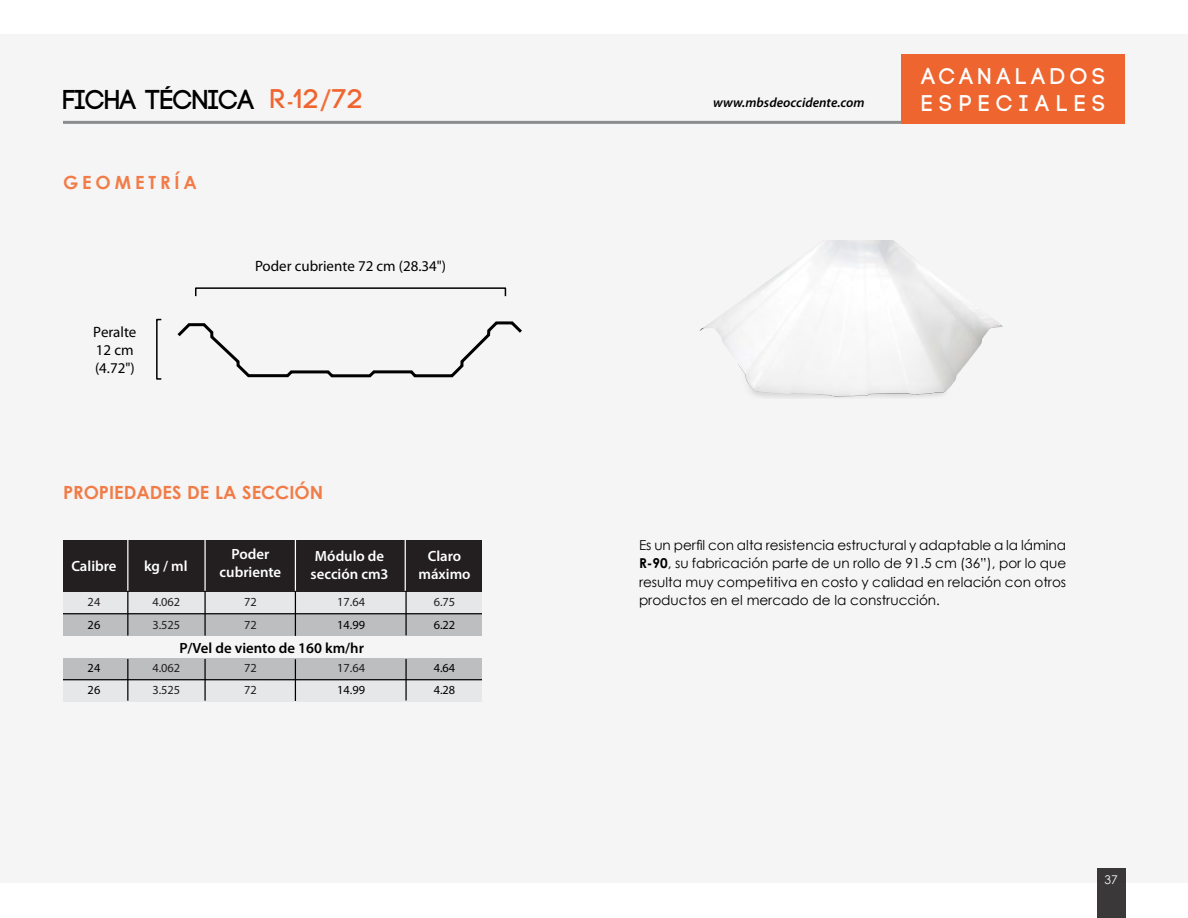
<style>
.page{position:relative;width:1188px;height:918px;background:#fff}
.page>*{position:absolute;margin:0;border:0;box-sizing:border-box;transform-origin:0 0}
.t1{font:700 27.3px "Code";color:#000}
.t2{font:700 27px "Code";color:#ef652f}
.t3{font:700 22.65px/27.3px "Code";letter-spacing:.275em;color:#fff}
.t4{font:700 18.15px "Century Gothic";color:#f17c48}
.t5{font:700 18.15px "Century Gothic";letter-spacing:.215em;color:#f17c48}
.t6{font:15px/18px "Myriad Pro";color:#000}
.t7{font:600 14.85px/17.9px "Myriad Pro";color:#fff;text-align:center}
.t8{font:600 14.85px "Myriad Pro";color:#000}
.t9{font:13.65px/18.1px "Century Gothic";color:#000;text-align:justify}
.t10{font:italic 600 13.5px "Myriad Pro";color:#000}
.t11{font:12.3px/23.5px "Myriad Pro";color:#231f20}
.t12{font:12.3px/22px "Myriad Pro";color:#000}
.t13{font:12px "Century Gothic";color:#fff}
.s1{font-family:"Century Gothic";font-size:18px;color:#f06f37}
.s2{font-family:"Century Gothic";font-size:25.5px;color:#f06f37}
.s3{font-weight:700}
</style>
<div class="page">
<div style="left:0;top:35px;width:1188px;height:848px;background:#f5f5f5"></div>
<hr style="left:63px;top:121px;width:1062px;height:3px;background:#8a8c8e">
<div style="left:902px;top:54px;width:223px;height:70px;background:#ef652f"></div>
<div style="left:1097px;top:868px;width:28px;height:50px;background:#3b3839"></div>
<div style="left:63px;top:570px;width:419px;height:66px;background:#e6e7e8"></div>
<div style="left:63px;top:659px;width:419px;height:42px;background:#e6e7e8"></div>
<div style="left:63px;top:540px;width:419px;height:52px;background:#231f20"></div>
<div style="left:63px;top:614px;width:419px;height:22px;background:#bcbec0"></div>
<div style="left:63px;top:658px;width:419px;height:22px;background:#bcbec0"></div>
<hr style="left:127px;top:591px;width:1px;height:45px;background:#000">
<hr style="left:204px;top:591px;width:2px;height:45px;background:#000">
<hr style="left:405px;top:591px;width:2px;height:44px;background:#000">
<hr style="left:295px;top:591px;width:1px;height:45px;background:#000">
<hr style="left:127px;top:659px;width:1px;height:42px;background:#000">
<hr style="left:204px;top:659px;width:2px;height:42px;background:#000">
<hr style="left:405px;top:659px;width:2px;height:41px;background:#000">
<hr style="left:295px;top:659px;width:1px;height:42px;background:#000">
<hr style="left:127px;top:540px;width:1px;height:51px;background:#fff">
<hr style="left:204px;top:540px;width:2px;height:51px;background:#fff">
<hr style="left:295px;top:540px;width:1px;height:51px;background:#fff">
<hr style="left:405px;top:540px;width:1px;height:51px;background:#fff">
<hr style="left:63px;top:613px;width:419px;height:1px;background:#000">
<hr style="left:63px;top:679px;width:419px;height:1px;background:#000">
<img style="left:699px;top:241px;width:304px;height:157px">
<svg style="left:156px;top:287px;width:366px;height:93px"></svg>
<h1 class="t1" style="left:63px;top:85px;width:193px">FICHA TÉCNICA</h1>
<h2 class="t2" style="left:271px;top:85px;width:93px">R<span class="s1">-</span>12<span class="s2">/</span>72</h2>
<p class="t10" style="left:713px;top:94px;width:153px">www.mbsdeoccidente.com</p>
<h3 class="t5" style="left:63px;top:171px;width:136px">GEOMETRÍA</h3>
<p class="t6" style="left:93px;top:323px;width:45px">Peralte<br>12 cm (4.72")</p>
<p class="t6" style="left:255px;top:257px;width:193px">Poder cubriente 72 cm (28.34")</p>
<h3 class="t4" style="left:63px;top:481px;width:262px">PROPIEDADES DE LA SECCIÓN</h3>
<h3 class="t3" style="left:922px;top:63px;width:185px">ACANALADOS<br>ESPECIALES</h3>
<p class="t7" style="left:71px;top:557px;width:47px">Calibre</p>
<p class="t7" style="left:144px;top:557px;width:45px">kg / ml</p>
<p class="t7" style="left:220px;top:545px;width:63px">Poder cubriente</p>
<p class="t7" style="left:311px;top:547px;width:79px;text-align:left">Módulo de sección cm3</p>
<p class="t7" style="left:418px;top:547px;width:54px">Claro máximo</p>
<p class="t11" style="left:88px;top:590px;width:14px">24</p>
<p class="t11" style="left:152px;top:590px;width:29px">4.062<br>3.525</p>
<p class="t11" style="left:152px;top:657px;width:29px;line-height:22px">4.062<br>3.525</p>
<p class="t11" style="left:244px;top:590px;width:14px">72<br>72</p>
<p class="t11" style="left:244px;top:657px;width:14px;line-height:22px">72<br>72</p>
<p class="t11" style="left:337px;top:590px;width:29px">17.64</p>
<p class="t12" style="left:337px;top:614px;width:29px">14.99</p>
<p class="t11" style="left:337px;top:656px;width:29px">17.64</p>
<p class="t12" style="left:337px;top:679px;width:29px">14.99</p>
<p class="t11" style="left:434px;top:590px;width:23px">6.75</p>
<p class="t12" style="left:434px;top:614px;width:23px">6.22</p>
<p class="t12" style="left:434px;top:657px;width:23px">4.64<br>4.28</p>
<p class="t12" style="left:88px;top:614px;width:14px">26</p>
<p class="t12" style="left:88px;top:657px;width:14px">24<br>26</p>
<p class="t8" style="left:179px;top:639px;width:186px">P/Vel de viento de 160 km/hr</p>
<p class="t9" style="left:639px;top:536px;width:429px">Es un perfil con alta resistencia estructural y adaptable a la lámina <span class="s3">R-90</span>, su fabricación parte de un rollo de 91.5 cm (36”), por lo que resulta muy competitiva en costo y calidad en relación con otros productos en el mercado de la construcción.</p>
<p class="t13" style="left:1104px;top:872px;width:15px">37</p>
</div>
